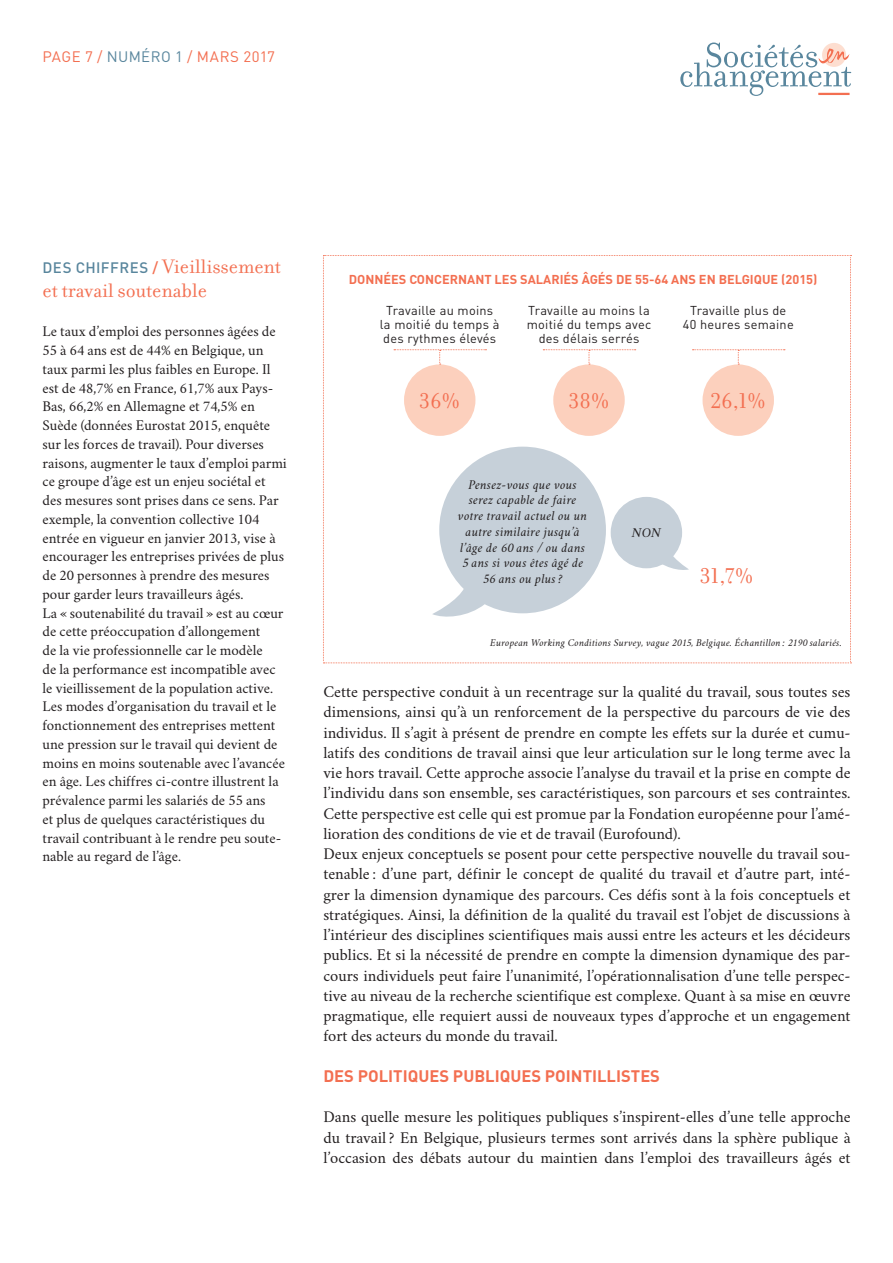
<style>
.page{position:relative;width:893px;height:1263px;background:#fff}
.page>*{position:absolute;margin:0;border:0;box-sizing:border-box;transform-origin:0 0}
.t1{font:22.95px "Filosofia OT";color:#f36f51}
.t2{font:21px/24px "Filosofia OT";color:#f36f51}
.t3{font:16.5px/20.2px "Crimson";color:#231f20}
.t4{font:700 16.5px "DIN";color:#f36f51}
.t5{font:15px/18.8px "Crimson";color:#231f20}
.t6{font:15px "DIN";letter-spacing:.025em;color:#f36f51}
.t7{font:italic 13.5px/15.8px "Crimson";letter-spacing:.02em;color:#231f20;text-align:center}
.t8{font:12.75px/14.2px "DIN";letter-spacing:.02em;color:#231f20;text-align:center}
.t9{font:700 12.75px "DIN";color:#f36f51}
.t10{font:italic 10.5px "Crimson";letter-spacing:.02em;color:#231f20}
.s1{color:#59869d}
.s2{font-family:"DIN";font-weight:500;font-size:15px;color:#59869d}
.s3{font-family:"DIN";font-weight:500;font-size:15px}
</style>
<div class="page">
<svg style="left:323px;top:255px;width:528px;height:408px"></svg>
<svg style="left:680px;top:43px;width:171px;height:53px"></svg>
<p class="t6" style="left:43px;top:48px;width:234px">PAGE 7 / <span class="s1">Numéro 1</span> / Mars 2017</p>
<p class="t2" style="left:43px;top:255px;width:240px"><span class="s2">DES CHIFFRES</span> <span class="s3">/</span> Vieillissement et travail soutenable</p>
<p class="t5" style="left:43px;top:320px;width:246px">Le taux d’emploi des personnes âgées de 55 à 64 ans est de 44% en Belgique, un taux parmi les plus faibles en Europe. Il est de 48,7% en France, 61,7% aux Pays-Bas, 66,2% en Allemagne et 74,5% en Suède (données Eurostat 2015, enquête sur les forces de travail). Pour diverses raisons, augmenter le taux d’emploi parmi ce groupe d’âge est un enjeu sociétal et des mesures sont prises dans ce sens. Par exemple, la convention collective 104 entrée en vigueur en janvier 2013, vise à encourager les entreprises privées de plus de 20 personnes à prendre des mesures pour garder leurs travailleurs âgés.<br>La « soutenabilité du travail » est au cœur de cette préoccupation d’allongement<br>de la vie professionnelle car le modèle<br>de la performance est incompatible avec le vieillissement de la population active.<br>Les modes d’organisation du travail et le fonctionnement des entreprises mettent une pression sur le travail qui devient de moins en moins soutenable avec l’avancée en âge. Les chiffres ci-contre illustrent la prévalence parmi les salariés de 55 ans<br>et plus de quelques caractéristiques du travail contribuant à le rendre peu soute&shy;nable au regard de l’âge.</p>
<p class="t9" style="left:349px;top:270px;width:470px">DONNÉES CONCERNANT LES SALARIÉS ÂGÉS DE 55-64 ANS EN BELGIQUE (2015)</p>
<p class="t8" style="left:380px;top:303px;width:121px">Travaille au moins la moitié du temps à des rythmes élevés</p>
<p class="t8" style="left:527px;top:303px;width:126px">Travaille au moins la moitié du temps avec des délais serrés</p>
<p class="t8" style="left:683px;top:303px;width:112px">Travaille plus de<br>40 heures semaine</p>
<h1 class="t1" style="left:419px;top:388px;width:42px">36%</h1>
<h1 class="t1" style="left:568px;top:388px;width:43px">38%</h1>
<h1 class="t1" style="left:710px;top:388px;width:57px">26,1%</h1>
<p class="t7" style="left:458px;top:476px;width:131px">Pensez-vous que vous serez capable de faire votre travail actuel ou un autre similaire jusqu’à l’âge de 60 ans / ou dans<br>5 ans si vous êtes âgé de<br>56 ans ou plus ?</p>
<p class="t7" style="left:632px;top:524px;width:27px">non</p>
<h1 class="t1" style="left:700px;top:563px;width:55px">31,7%</h1>
<p class="t10" style="left:490px;top:636px;width:353px">European Working Conditions Survey, vague 2015, Belgique. Échantillon : 2190 salariés.</p>
<p class="t3" style="left:323px;top:680px;width:529px">Cette perspective conduit à un recentrage sur la qualité du travail, sous toutes ses dimensions, ainsi qu’à un renforcement de la perspective du parcours de vie des individus. Il s’agit à présent de prendre en compte les effets sur la durée et cumu&shy;latifs des conditions de travail ainsi que leur articulation sur le long terme avec la vie hors travail. Cette approche associe l’analyse du travail et la prise en compte de l’individu dans son ensemble, ses caractéristiques, son parcours et ses contraintes.<br>Cette perspective est celle qui est promue par la Fondation européenne pour l’amé&shy;lioration des conditions de vie et de travail (Eurofound).<br>Deux enjeux conceptuels se posent pour cette perspective nouvelle du travail sou&shy;tenable : d’une part, définir le concept de qualité du travail et d’autre part, inté&shy;grer la dimension dynamique des parcours. Ces défis sont à la fois conceptuels et stratégiques. Ainsi, la définition de la qualité du travail est l’objet de discussions à l’intérieur des disciplines scientifiques mais aussi entre les acteurs et les décideurs publics. Et si la nécessité de prendre en compte la dimension dynamique des par&shy;cours individuels peut faire l’unanimité, l’opérationnalisation d’une telle perspec&shy;tive au niveau de la recherche scientifique est complexe. Quant à sa mise en œuvre pragmatique, elle requiert aussi de nouveaux types d’approche et un engagement fort des acteurs du monde du travail.</p>
<p class="t4" style="left:323px;top:1065px;width:338px">DES POLITIQUES PUBLIQUES POINTILLISTES</p>
<p class="t3" style="left:323px;top:1105px;width:529px;text-align:justify">Dans quelle mesure les politiques publiques s’inspirent-elles d’une telle approche du travail ? En Belgique, plusieurs termes sont arrivés dans la sphère publique à l’occasion des débats autour du maintien dans l’emploi des travailleurs âgés et</p>
</div>
